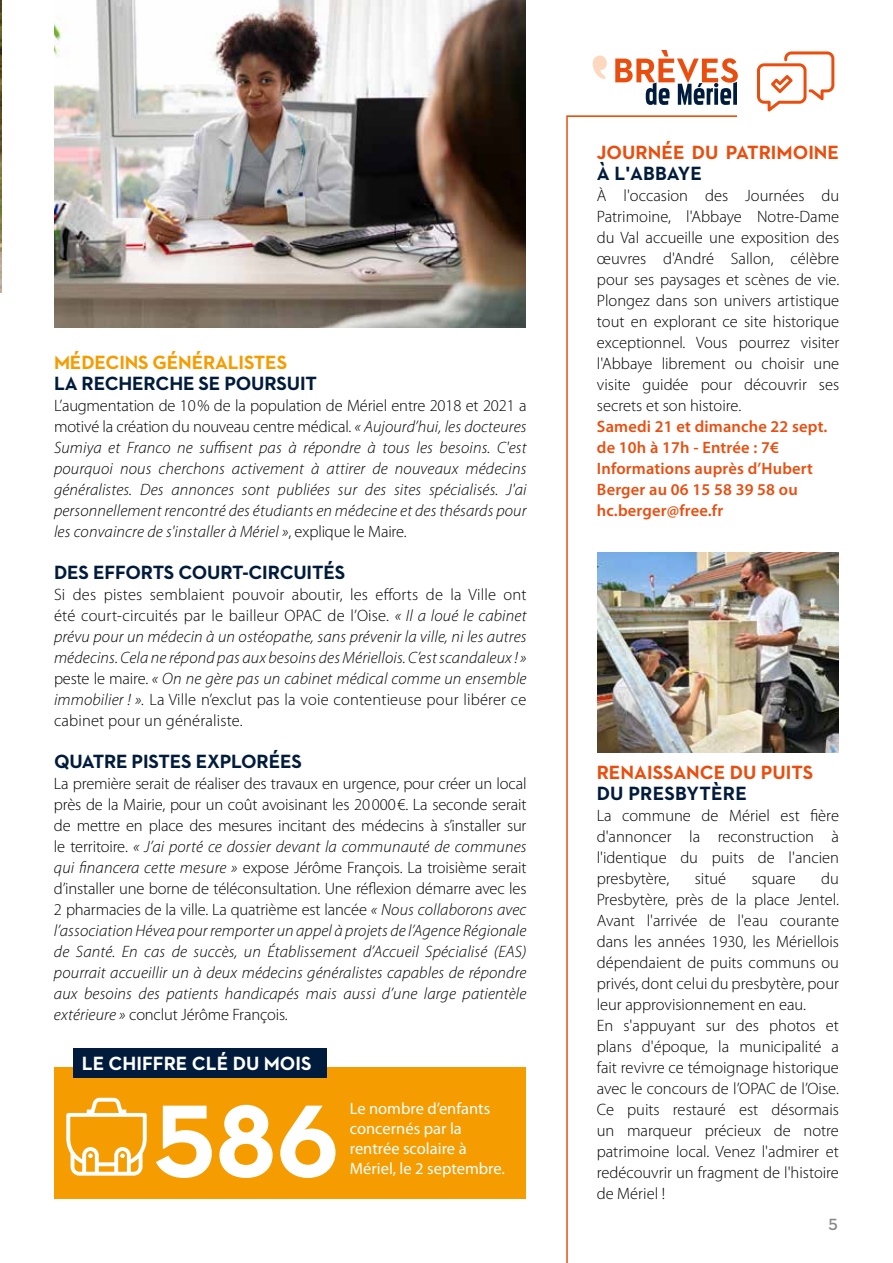
<style>
.page{position:relative;width:893px;height:1263px;background:#fff}
.page>*{position:absolute;margin:0;border:0;box-sizing:border-box;transform-origin:0 0}
.t1{font:700 105px "Neutraface 2 Text";color:#fff}
.t2{font:700 19.5px "Neutraface 2 Text";letter-spacing:-.01em;color:#001b3b}
.t3{font:700 19.5px "Neutraface 2 Text";color:#e94e0f}
.t4{font:700 19.5px "Neutraface 2 Text";letter-spacing:-.01em;color:#f59c00}
.t5{font:700 19.5px "Neutraface 2 Text";color:#fff}
.t6{font:700 19.5px "Neutraface 2 Text";letter-spacing:.01em;color:#001b3b}
.t7{font:300 16.5px/21px "Myriad Pro";color:#000;text-align:justify}
.t8{font:italic 300 16.5px/21px "Myriad Pro";letter-spacing:.01em;color:#000;text-align:justify}
.t9{font:600 16.5px/21px "Myriad Pro";letter-spacing:.01em;color:#e94e0f}
.t10{font:16.5px/19.8px "Myriad Pro";color:#fff}
.t11{font:600 16.5px "Neutraface 2 Text";color:#878787}
.s1{font-style:normal}
.s2{font-style:italic}
</style>
<div class="page">
<img style="left:0;top:0;width:1px;height:293px">
<svg style="left:615px;top:50px;width:123px;height:55px"></svg>
<svg style="left:566px;top:115px;width:171px;height:1148px"></svg>
<svg style="left:593px;top:56px;width:14px;height:23px"></svg>
<svg style="left:757px;top:51px;width:77px;height:60px"></svg>
<div style="left:54px;top:1067px;width:472px;height:132px;background:#f59c00"></div>
<div style="left:73px;top:1048px;width:253px;height:29px;background:#001b3b"></div>
<img style="left:597px;top:553px;width:242px;height:199px">
<img style="left:54px;top:0;width:472px;height:327px">
<svg style="left:66px;top:1098px;width:81px;height:77px"></svg>
<p class="t4" style="left:54px;top:350px;width:235px">MÉDECINS GÉNÉRALISTES</p>
<p class="t2" style="left:54px;top:371px;width:264px">LA RECHERCHE SE POURSUIT</p>
<p class="t8" style="left:54px;top:395px;width:474px"><span class="s1">L’augmentation de 10% de la population de Mériel entre 2018 et 2021 a motivé la création du nouveau centre médical.</span> « Aujourd’hui, les docteures Sumiya et Franco ne suffisent pas à répondre à tous les besoins. C'est pourquoi nous cherchons activement à attirer de nouveaux médecins généralistes. Des annonces sont publiées sur des sites spécialisés. J'ai personnellement rencontré des étudiants en médecine et des thésards pour les convaincre de s'installer à Mériel »<span class="s1">, explique le Maire.</span></p>
<p class="t2" style="left:54px;top:560px;width:293px">DES EFFORTS COURT-CIRCUITÉS</p>
<p class="t8" style="left:54px;top:584px;width:474px"><span class="s1">Si des pistes semblaient pouvoir aboutir, les efforts de la Ville ont été court-circuités par le bailleur OPAC de l’Oise.</span> « Il a loué le cabinet prévu pour un médecin à un ostéopathe, sans prévenir la ville, ni les autres médecins. Cela ne répond pas aux besoins des Mériellois. C’est scandaleux !» <span class="s1">peste le maire.</span> « On ne gère pas un cabinet médical comme un ensemble immobilier ! ». <span class="s1">La Ville n’exclut pas la voie contentieuse pour libérer ce cabinet pour un généraliste.</span></p>
<p class="t2" style="left:54px;top:749px;width:250px">QUATRE PISTES EXPLORÉES</p>
<p class="t7" style="left:54px;top:773px;width:474px">La première serait de réaliser des travaux en urgence, pour créer un local près de la Mairie, pour un coût avoisinant les 20000€. La seconde serait de mettre en place des mesures incitant des médecins à s’installer sur le territoire. <span class="s2">« J’ai porté ce dossier devant la communauté de communes qui financera cette mesure »</span> expose Jérôme François. La troisième serait d’installer une borne de téléconsultation. Une réflexion démarre avec les 2 pharmacies de la ville. La quatrième est lancée <span class="s2">« Nous collaborons avec l’association Hévea pour remporter un appel à projets de l’Agence Régionale de Santé. En cas de succès, un Établissement d’Accueil Spécialisé (EAS) pourrait accueillir un à deux médecins généralistes capables de répondre aux besoins des patients handicapés mais aussi d’une large patientèle extérieure »</span> conclut Jérôme François.</p>
<p class="t5" style="left:82px;top:1051px;width:231px">LE CHIFFRE CLÉ DU MOIS</p>
<h1 class="t1" style="left:154px;top:1074px;width:186px">586</h1>
<p class="t10" style="left:350px;top:1099px;width:142px">Le nombre d’enfants concernés par la rentrée scolaire à</p>
<p class="t10" style="left:350px;top:1158px;width:157px">Mériel, le 2 septembre.</p>
<p class="t3" style="left:597px;top:140px;width:244px">JOURNÉE DU PATRIMOINE</p>
<p class="t2" style="left:597px;top:161px;width:107px">À L'ABBAYE</p>
<p class="t7" style="left:597px;top:185px;width:244px">À l'occasion des Journées du Patrimoine, l'Abbaye Notre-Dame du Val accueille une exposition des œuvres d'André Sallon, célèbre pour ses paysages et scènes de vie.<br>Plongez dans son univers artistique tout en explorant ce site historique exceptionnel. Vous pourrez visiter l'Abbaye librement ou choisir une visite guidée pour découvrir ses secrets et son histoire.</p>
<p class="t9" style="left:597px;top:416px;width:232px">Samedi 21 et dimanche 22 sept. de 10h à 17h - Entrée : 7€<br>Informations auprès d’Hubert<br>Berger au 06 15 58 39 58 ou hc.berger@free.fr</p>
<p class="t3" style="left:597px;top:759px;width:218px">RENAISSANCE DU PUITS</p>
<p class="t6" style="left:597px;top:780px;width:152px">DU PRESBYTÈRE</p>
<p class="t7" style="left:597px;top:804px;width:244px">La commune de Mériel est fière d'annoncer la reconstruction à l'identique du puits de l'ancien presbytère,</p>
<p class="t7" style="left:597px;top:867px;width:244px;text-align:left;text-indent:225px">du<br>Presbytère, près de la place Jentel.<br>Avant l'arrivée de l'eau courante dans les années 1930, les Mériellois dépendaient de puits communs ou privés, dont celui du presbytère, pour leur approvisionnement en eau.<br>En s'appuyant sur des photos et plans d'époque, la municipalité a fait revivre ce témoignage historique avec le concours de l’OPAC de l’Oise.<br>Ce puits restauré est désormais un marqueur précieux de notre patrimoine local. Venez l'admirer et redécouvrir un fragment de l'histoire de Mériel !</p>
<p class="t7" style="left:695px;top:867px;width:33px">situé</p>
<p class="t7" style="left:752px;top:867px;width:46px">square</p>
<p class="t11" style="left:828px;top:1214px;width:11px">5</p>
</div>
